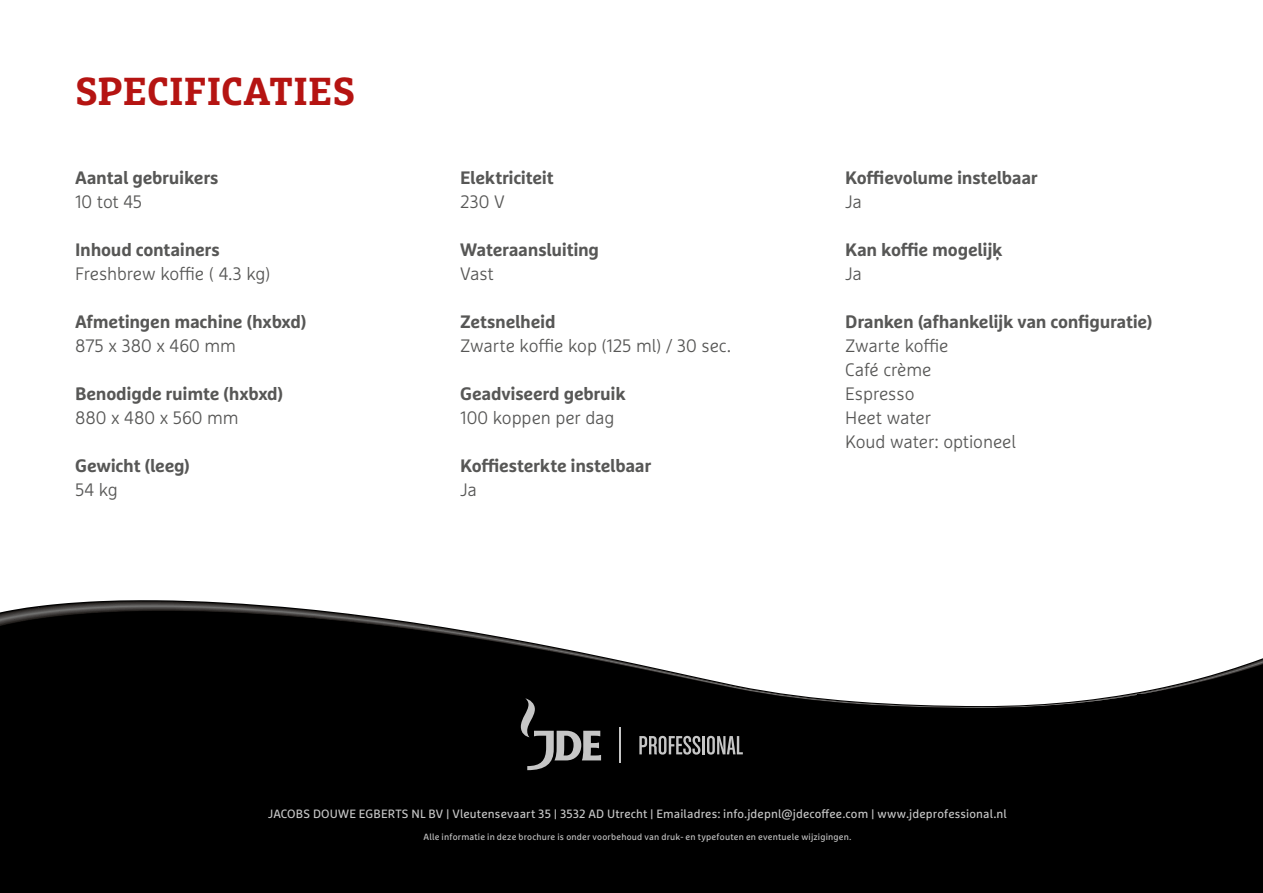
<style>
.page{position:relative;width:1263px;height:893px;background:#fff}
.page>*{position:absolute;margin:0;border:0;box-sizing:border-box;transform-origin:0 0}
.t1{font:700 39px "Marselis Slab Pro";letter-spacing:.005em;color:#b51412}
.t2{font:700 18px "Marselis Pro";letter-spacing:-.015em;color:#575756}
.t3{font:300 18px/24px "Marselis Pro";letter-spacing:-.01em;color:#575756}
.t4{font:12px "Marselis Pro";letter-spacing:.01em;color:#c6c6c6}
.t5{font:9px "Marselis Pro";letter-spacing:.025em;color:#c6c6c6}
</style>
<div class="page">
<div style="left:0;top:708px;width:1263px;height:87px;background:#000"></div>
<svg style="left:0;top:600px;width:1263px;height:108px"></svg>
<div style="left:0;top:795px;width:1263px;height:98px;background:#000"></div>
<div style="left:1137px;top:694px;width:91px;height:123px;background:#000"></div>
<svg style="left:521px;top:698px;width:80px;height:72px;background:#333"></svg>
<hr style="left:620px;top:727px;width:1px;height:36px;background:#c6c6c6">
<svg style="left:639px;top:736px;width:61px;height:19px"></svg>
<hr style="left:702px;top:736px;width:3px;height:18px;background:#c6c6c6">
<svg style="left:707px;top:736px;width:36px;height:19px"></svg>
<h1 class="t1" style="left:75px;top:67px;width:281px">SPECIFICATIES</h1>
<p class="t2" style="left:75px;top:167px;width:145px">Aantal gebruikers</p>
<p class="t3" style="left:75px;top:190px;width:68px">10 tot 45</p>
<p class="t2" style="left:75px;top:239px;width:146px">Inhoud containers</p>
<p class="t3" style="left:75px;top:262px;width:197px">Freshbrew koffie ( 4.3 kg)</p>
<p class="t2" style="left:75px;top:311px;width:233px">Afmetingen machine (hxbxd)</p>
<p class="t3" style="left:75px;top:334px;width:162px">875 x 380 x 460 mm</p>
<p class="t2" style="left:75px;top:383px;width:210px">Benodigde ruimte (hxbxd)</p>
<p class="t3" style="left:75px;top:406px;width:165px">880 x 480 x 560 mm</p>
<p class="t2" style="left:75px;top:455px;width:116px">Gewicht (leeg)</p>
<p class="t3" style="left:75px;top:478px;width:44px">54 kg</p>
<p class="t2" style="left:460px;top:167px;width:95px">Elektriciteit</p>
<p class="t3" style="left:460px;top:190px;width:46px">230 V</p>
<p class="t2" style="left:460px;top:239px;width:141px">Wateraansluiting</p>
<p class="t3" style="left:460px;top:262px;width:35px">Vast</p>
<p class="t2" style="left:460px;top:311px;width:97px">Zetsnelheid</p>
<p class="t3" style="left:460px;top:334px;width:272px">Zwarte koffie kop (125 ml) / 30 sec.</p>
<p class="t2" style="left:460px;top:383px;width:167px">Geadviseerd gebruik</p>
<p class="t3" style="left:460px;top:406px;width:156px">100 koppen per dag</p>
<p class="t2" style="left:460px;top:455px;width:193px">Koffiesterkte instelbaar</p>
<p class="t3" style="left:460px;top:478px;width:18px">Ja</p>
<p class="t2" style="left:845px;top:167px;width:194px">Koffievolume instelbaar</p>
<p class="t3" style="left:845px;top:190px;width:18px">Ja</p>
<p class="t2" style="left:845px;top:239px;width:159px">Kan koffie mogelijķ</p>
<p class="t3" style="left:845px;top:262px;width:18px">Ja</p>
<p class="t2" style="left:845px;top:311px;width:309px">Dranken (afhankelijk van configuratie)</p>
<p class="t3" style="left:845px;top:334px;width:172px">Zwarte koffie<br>Café crème<br>Espresso<br>Heet water<br>Koud water: optioneel</p>
<p class="t4" style="left:268px;top:807px;width:740px">JACOBS DOUWE EGBERTS NL BV | Vleutensevaart 35 | 3532 AD Utrecht | Emailadres: info.jdepnl@jdecoffee.com | www.jdeprofessional.nl</p>
<p class="t5" style="left:424px;top:831px;width:429px">Alle informatie in deze brochure is onder voorbehoud van druk- en typefouten en eventuele wijzigingen.</p>
</div>
